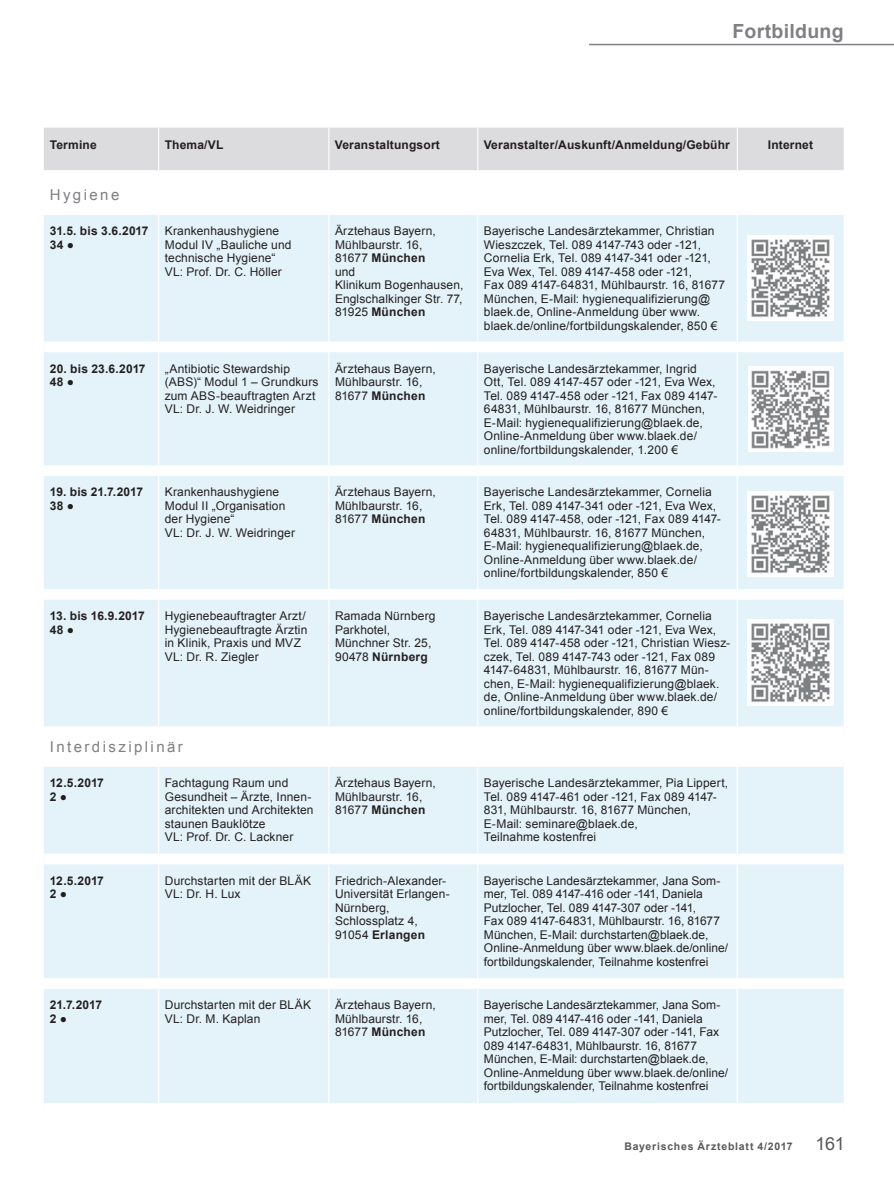
<style>
.page{position:relative;width:894px;height:1190px;background:#fff}
.page>*{position:absolute;margin:0;border:0;box-sizing:border-box;transform-origin:0 0}
.t1{font:700 19.5px "Arial";letter-spacing:.015em;color:#807f83}
.t2{font:18px "Arial";color:#58595b}
.t3{font:15px "Arial";letter-spacing:.16em;color:#807f83}
.t4{font:12px/13.5px "Arial";letter-spacing:.01em;color:#231f20}
.t5{font:700 12px/13.6px "Arial";letter-spacing:.015em;color:#231f20}
.t6{font:700 10.5px "Arial";letter-spacing:.07em;color:#58595b}
.s1{font-weight:400;font-size:12.15px}
.s2{font-weight:700}
</style>
<div class="page">
<hr style="left:589px;top:44px;width:304px;height:1px;background:#807f83">
<div style="left:44px;top:128px;width:799px;height:42px;background:#dcdbdd"></div>
<hr style="left:158px;top:128px;width:1px;height:42px;background:#fff">
<hr style="left:328px;top:128px;width:1px;height:42px;background:#fff">
<hr style="left:477px;top:128px;width:1px;height:42px;background:#fff">
<hr style="left:736px;top:128px;width:1px;height:42px;background:#fff">
<div style="left:44px;top:215px;width:799px;height:888px;background:#e4f3fa"></div>
<hr style="left:158px;top:215px;width:1px;height:127px;background:#fff">
<hr style="left:328px;top:215px;width:1px;height:127px;background:#fff">
<hr style="left:477px;top:215px;width:1px;height:127px;background:#fff">
<hr style="left:158px;top:352px;width:1px;height:113px;background:#fff">
<hr style="left:328px;top:352px;width:1px;height:113px;background:#fff">
<hr style="left:477px;top:352px;width:1px;height:113px;background:#fff">
<hr style="left:158px;top:476px;width:1px;height:113px;background:#fff">
<hr style="left:328px;top:476px;width:1px;height:113px;background:#fff">
<hr style="left:477px;top:476px;width:1px;height:113px;background:#fff">
<hr style="left:158px;top:600px;width:1px;height:126px;background:#fff">
<hr style="left:328px;top:600px;width:1px;height:126px;background:#fff">
<hr style="left:477px;top:600px;width:1px;height:126px;background:#fff">
<hr style="left:158px;top:767px;width:1px;height:87px;background:#fff">
<hr style="left:328px;top:767px;width:1px;height:87px;background:#fff">
<hr style="left:477px;top:767px;width:1px;height:87px;background:#fff">
<hr style="left:158px;top:864px;width:1px;height:114px;background:#fff">
<hr style="left:328px;top:864px;width:1px;height:114px;background:#fff">
<hr style="left:477px;top:864px;width:1px;height:114px;background:#fff">
<hr style="left:158px;top:989px;width:1px;height:114px;background:#fff">
<hr style="left:328px;top:989px;width:1px;height:114px;background:#fff">
<hr style="left:477px;top:989px;width:1px;height:114px;background:#fff">
<hr style="left:736px;top:215px;width:2px;height:127px;background:#fff">
<hr style="left:736px;top:352px;width:2px;height:113px;background:#fff">
<hr style="left:736px;top:476px;width:2px;height:113px;background:#fff">
<hr style="left:736px;top:600px;width:2px;height:126px;background:#fff">
<hr style="left:736px;top:767px;width:2px;height:87px;background:#fff">
<hr style="left:736px;top:864px;width:2px;height:114px;background:#fff">
<hr style="left:736px;top:989px;width:2px;height:114px;background:#fff">
<div style="left:44px;top:342px;width:799px;height:10px;background:#fff"></div>
<div style="left:44px;top:465px;width:799px;height:11px;background:#fff"></div>
<div style="left:44px;top:589px;width:799px;height:11px;background:#fff"></div>
<div style="left:44px;top:726px;width:799px;height:11px;background:#fff"></div>
<div style="left:44px;top:756px;width:799px;height:11px;background:#fff"></div>
<div style="left:44px;top:854px;width:799px;height:10px;background:#fff"></div>
<div style="left:44px;top:978px;width:799px;height:11px;background:#fff"></div>
<img style="left:748px;top:236px;width:85px;height:85px">
<img style="left:748px;top:492px;width:85px;height:85px">
<img style="left:748px;top:620px;width:85px;height:85px">
<div style="left:748px;top:367px;width:85px;height:85px;background:#fff"></div>
<img style="left:751px;top:370px;width:79px;height:79px">
<h1 class="t1" style="left:732px;top:20px;width:113px">Fortbildung</h1>
<p class="t5" style="left:50px;top:138px;width:48px">Termine</p>
<p class="t5" style="left:165px;top:138px;width:60px">Thema/VL</p>
<p class="t5" style="left:335px;top:138px;width:106px">Veranstaltungsort</p>
<p class="t5" style="left:484px;top:138px;width:248px">Veranstalter/Auskunft/Anmeldung/Gebühr</p>
<p class="t5" style="left:767px;top:138px;width:47px">Internet</p>
<p class="t3" style="left:50px;top:187px;width:71px">Hygiene</p>
<p class="t5" style="left:50px;top:224px;width:100px">31.5. bis 3.6.2017<br>34 <span class="s1">●</span></p>
<p class="t4" style="left:165px;top:224px;width:128px">Krankenhaushygiene<br>Modul IV „Bauliche und technische Hygiene“<br>VL: Prof. Dr. C. Höller</p>
<p class="t4" style="left:335px;top:224px;width:130px">Ärztehaus Bayern,<br>Mühlbaurstr. 16,<br>81677 <span class="s2">München<br></span>und<br>Klinikum Bogenhausen,<br>Englschalkinger Str. 77,<br>81925 <span class="s2">München</span></p>
<p class="t4" style="left:484px;top:224px;width:242px">Bayerische Landesärztekammer, Christian Wieszczek, Tel. 089 4147-743 oder -121, Cornelia Erk, Tel. 089 4147-341 oder -121, Eva Wex, Tel. 089 4147-458 oder -121,<br>Fax 089 4147-64831, Mühlbaurstr. 16, 81677<br>München, E-Mail: hygienequalifizierung@ blaek.de, Online-Anmeldung über www. blaek.de/online/fortbildungskalender, 850 €</p>
<p class="t5" style="left:50px;top:362px;width:97px">20. bis 23.6.2017<br>48 <span class="s1">●</span></p>
<p class="t4" style="left:165px;top:362px;width:155px">„Antibiotic Stewardship (ABS)“ Modul 1 – Grundkurs zum ABS-beauftragten Arzt<br>VL: Dr. J. W. Weidringer</p>
<p class="t4" style="left:335px;top:362px;width:102px">Ärztehaus Bayern,<br>Mühlbaurstr. 16,<br>81677 <span class="s2">München</span></p>
<p class="t4" style="left:484px;top:362px;width:235px">Bayerische Landesärztekammer, Ingrid Ott, Tel. 089 4147-457 oder -121, Eva Wex, Tel. 089 4147-458 oder -121, Fax 089 4147- 64831, Mühlbaurstr. 16, 81677 München, E-Mail: hygienequalifizierung@blaek.de, Online-Anmeldung über www.blaek.de/ online/fortbildungskalender, 1.200 €</p>
<p class="t5" style="left:50px;top:485px;width:95px">19. bis 21.7.2017<br>38 <span class="s1">●</span></p>
<p class="t4" style="left:165px;top:485px;width:132px">Krankenhaushygiene<br>Modul II „Organisation der Hygiene“<br>VL: Dr. J. W. Weidringer</p>
<p class="t4" style="left:335px;top:485px;width:102px">Ärztehaus Bayern,<br>Mühlbaurstr. 16,<br>81677 <span class="s2">München</span></p>
<p class="t4" style="left:484px;top:485px;width:238px">Bayerische Landesärztekammer, Cornelia Erk, Tel. 089 4147-341 oder -121, Eva Wex, Tel. 089 4147-458, oder -121, Fax 089 4147- 64831, Mühlbaurstr. 16, 81677 München, E-Mail: hygienequalifizierung@blaek.de, Online-Anmeldung über www.blaek.de/ online/fortbildungskalender, 850 €</p>
<p class="t5" style="left:50px;top:609px;width:96px">13. bis 16.9.2017<br>48 <span class="s1">●</span></p>
<p class="t4" style="left:165px;top:609px;width:144px">Hygienebeauftragter Arzt/<br>Hygienebeauftragte Ärztin in Klinik, Praxis und MVZ<br>VL: Dr. R. Ziegler</p>
<p class="t4" style="left:335px;top:609px;width:102px">Ramada Nürnberg<br>Parkhotel,<br>Münchner Str. 25,<br>90478 <span class="s2">Nürnberg</span></p>
<p class="t4" style="left:484px;top:609px;width:248px">Bayerische Landesärztekammer, Cornelia Erk, Tel. 089 4147-341 oder -121, Eva Wex, Tel. 089 4147-458 oder -121, Christian Wiesz&shy;czek, Tel. 089 4147-743 oder -121, Fax 089<br>4147-64831, Mühlbaurstr. 16, 81677 Mün&shy;chen, E-Mail: hygienequalifizierung@blaek. de, Online-Anmeldung über www.blaek.de/ online/fortbildungskalender, 890 €</p>
<p class="t3" style="left:50px;top:738px;width:134px">Interdisziplinär</p>
<p class="t5" style="left:50px;top:776px;width:56px">12.5.2017<br>2 <span class="s1">●</span></p>
<p class="t4" style="left:165px;top:776px;width:150px">Fachtagung Raum und<br>Gesundheit – Ärzte, Innen&shy;architekten und Architekten staunen Bauklötze<br>VL: Prof. Dr. C. Lackner</p>
<p class="t4" style="left:335px;top:776px;width:102px">Ärztehaus Bayern,<br>Mühlbaurstr. 16,<br>81677 <span class="s2">München</span></p>
<p class="t4" style="left:484px;top:776px;width:246px">Bayerische Landesärztekammer, Pia Lippert, Tel. 089 4147-461 oder -121, Fax 089 4147- 831, Mühlbaurstr. 16, 81677 München, E-Mail: seminare@blaek.de,<br>Teilnahme kostenfrei</p>
<p class="t5" style="left:50px;top:874px;width:56px">12.5.2017<br>2 <span class="s1">●</span></p>
<p class="t4" style="left:165px;top:874px;width:148px">Durchstarten mit der BLÄK<br>VL: Dr. H. Lux</p>
<p class="t4" style="left:335px;top:874px;width:116px">Friedrich-Alexander-<br>Universität Erlangen-<br>Nürnberg,<br>Schlossplatz 4,<br>91054 <span class="s2">Erlangen</span></p>
<p class="t4" style="left:484px;top:874px;width:246px">Bayerische Landesärztekammer, Jana Som&shy;mer, Tel. 089 4147-416 oder -141, Daniela Putzlocher, Tel. 089 4147-307 oder -141,<br>Fax 089 4147-64831, Mühlbaurstr. 16, 81677<br>München, E-Mail: durchstarten@blaek.de, Online-Anmeldung über www.blaek.de/online/ fortbildungskalender, Teilnahme kostenfrei</p>
<p class="t5" style="left:50px;top:998px;width:54px">21.7.2017<br>2 <span class="s1">●</span></p>
<p class="t4" style="left:165px;top:998px;width:148px">Durchstarten mit der BLÄK<br>VL: Dr. M. Kaplan</p>
<p class="t4" style="left:335px;top:998px;width:102px">Ärztehaus Bayern,<br>Mühlbaurstr. 16,<br>81677 <span class="s2">München</span></p>
<p class="t4" style="left:484px;top:998px;width:246px">Bayerische Landesärztekammer, Jana Som&shy;mer, Tel. 089 4147-416 oder -141, Daniela Putzlocher, Tel. 089 4147-307 oder -141, Fax 089 4147-64831, Mühlbaurstr. 16, 81677<br>München, E-Mail: durchstarten@blaek.de, Online-Anmeldung über www.blaek.de/online/ fortbildungskalender, Teilnahme kostenfrei</p>
<p class="t6" style="left:624px;top:1140px;width:170px">Bayerisches Ärzteblatt 4/2017</p>
<h2 class="t2" style="left:815px;top:1133px;width:31px">161</h2>
</div>
